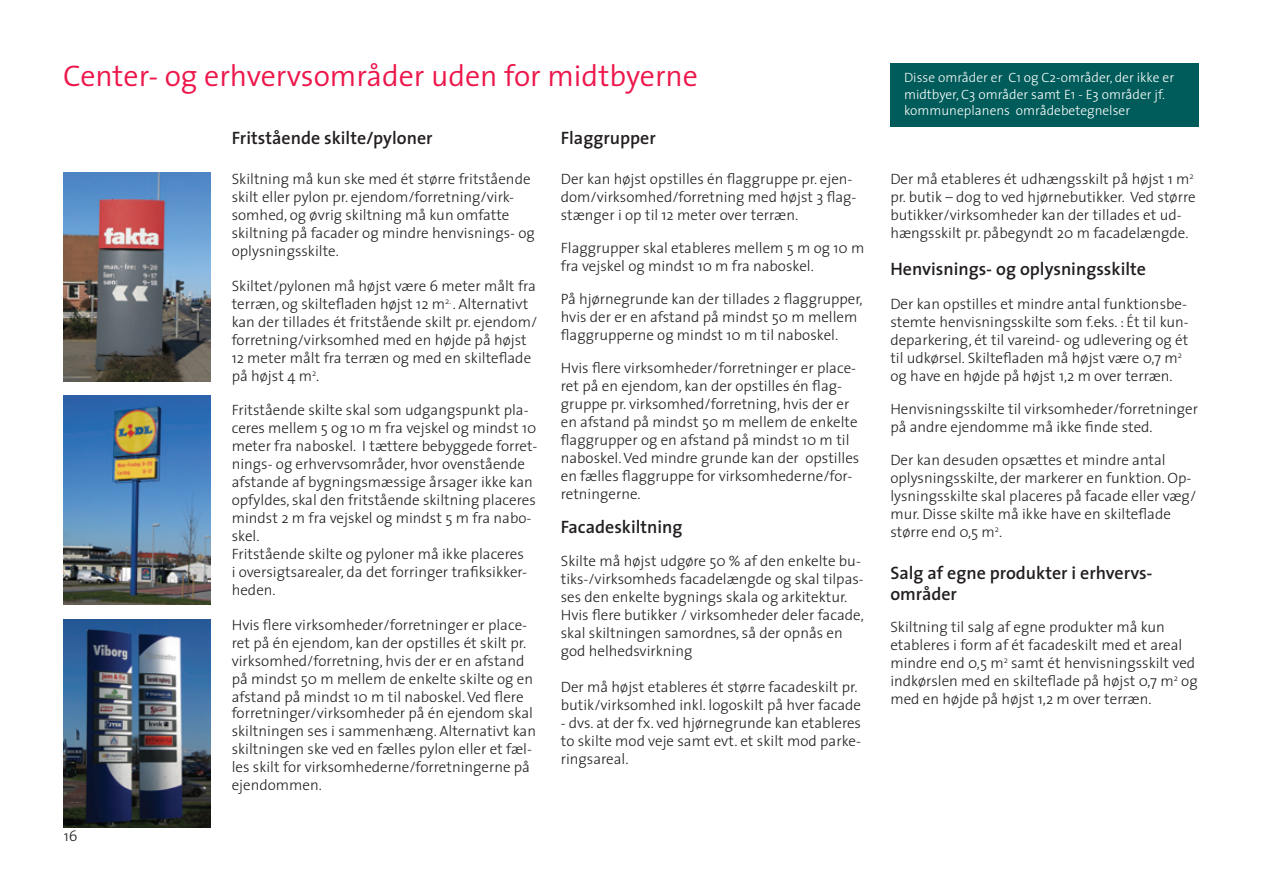
<style>
.page{position:relative;width:1263px;height:893px;background:#fff}
.page>*{position:absolute;margin:0;border:0;box-sizing:border-box;transform-origin:0 0}
.Stor_Overskrift{font:300 30px "The Sans";color:#ed164b}
.Lille_Overskrift{font:600 18px/21.6px "The Sans";color:#231f20}
.Brødtekst{font:300 15px/18px "The Sans";color:#231f20}
.Brødtekst-2{font:300 13.5px/16.2px "The Sans";color:#fff}
.s1{color:#fafafa}
</style>
<div class="page">
<div style="left:890px;top:64px;width:309px;height:63px;background:#005c5a"></div>
<img style="left:64px;top:173px;width:146px;height:208px">
<img style="left:64px;top:396px;width:146px;height:208px">
<img style="left:64px;top:619px;width:146px;height:208px">
<p class="Stor_Overskrift" style="left:63px;top:57px;width:636px">Center- og erhvervsområder uden for midtbyerne</p>
<p class="Brødtekst" style="left:64px;top:826px;width:15px">16</p>
<p class="Lille_Overskrift" style="left:232px;top:128px;width:202px">Fritstående skilte/pyloner</p>
<p class="Brødtekst" style="left:232px;top:170px;width:305px">Skiltning må kun ske med ét større fritstående skilt eller pylon pr. ejendom/forretning/virk&shy;somhed, og øvrig skiltning må kun omfatte skiltning på facader og mindre henvisnings- og oplysningsskilte.</p>
<p class="Brødtekst" style="left:232px;top:277px;width:307px">Skiltet/pylonen må højst være 6 meter målt fra terræn, og skiltefladen højst 12 m<sup>2.</sup> . Alternativt kan der tillades ét fritstående skilt pr. ejendom/ forretning/virksomhed med en højde på højst 12 meter målt fra terræn og med en skilteflade på højst 4 m<sup>2</sup>.</p>
<p class="Brødtekst" style="left:232px;top:401px;width:307px">Fritstående skilte skal som udgangspunkt pla&shy;ceres mellem 5 og 10 m fra vejskel og mindst 10 meter fra naboskel. I tættere bebyggede forret&shy;nings- og erhvervsområder, hvor ovenstående afstande af bygningsmæssige årsager ikke kan opfyldes, skal den fritstående skiltning placeres mindst 2 m fra vejskel og mindst 5 m fra nabo&shy;skel.</p>
<p class="Brødtekst" style="left:232px;top:545px;width:297px">Fritstående skilte og pyloner må ikke placeres i oversigtsarealer, da det forringer trafiksikker&shy;heden.</p>
<p class="Brødtekst" style="left:232px;top:616px;width:303px">Hvis flere virksomheder/forretninger er place&shy;ret på én ejendom, kan der opstilles ét skilt pr. virksomhed/forretning, hvis der er en afstand på mindst 50 m mellem de enkelte skilte og en afstand på mindst 10 m til naboskel. Ved flere</p>
<p class="Brødtekst" style="left:232px;top:704px;width:306px">forretninger/virksomheder på én ejendom skal skiltningen ses i sammenhæng. Alternativt kan skiltningen ske ved en fælles pylon eller et fæl&shy;les skilt for virksomhederne/forretningerne på ejendommen.</p>
<p class="Lille_Overskrift" style="left:561px;top:128px;width:97px">Flaggrupper</p>
<p class="Brødtekst" style="left:561px;top:170px;width:297px">Der kan højst opstilles én flaggruppe pr. ejen&shy;dom/virksomhed/forretning med højst 3 flag&shy;stænger i op til 12 meter over terræn.</p>
<p class="Brødtekst" style="left:561px;top:239px;width:305px">Flaggrupper skal etableres mellem 5 m og 10 m fra vejskel og mindst 10 m fra naboskel.</p>
<p class="Brødtekst" style="left:561px;top:290px;width:303px">På hjørnegrunde kan der tillades 2 flaggrupper, hvis der er en afstand på mindst 50 m mellem flaggrupperne og mindst 10 m til naboskel.</p>
<p class="Brødtekst" style="left:561px;top:359px;width:300px">Hvis flere virksomheder/forretninger er place&shy;ret på en ejendom, kan der opstilles én flag&shy;gruppe pr. virksomhed/forretning, hvis der er en afstand på mindst 50 m mellem de enkelte flaggrupper og en afstand på mindst 10 m til naboskel. Ved mindre grunde kan der opstilles en fælles flaggruppe for virksomhederne/for&shy;retningerne.</p>
<p class="Lille_Overskrift" style="left:561px;top:516px;width:123px">Facadeskiltning</p>
<p class="Brødtekst" style="left:561px;top:552px;width:305px">Skilte må højst udgøre 50 % af den enkelte bu&shy;tiks-/virksomheds facadelængde og skal tilpas&shy;ses den enkelte bygnings skala og arkitektur.<br>Hvis flere butikker / virksomheder deler facade, skal skiltningen samordnes, så der opnås en god helhedsvirkning</p>
<p class="Brødtekst" style="left:561px;top:678px;width:302px">Der må højst etableres ét større facadeskilt pr. butik/virksomhed inkl. logoskilt på hver facade</p>
<p class="Brødtekst" style="left:561px;top:714px;width:302px;text-align:justify">- dvs. at der fx. ved hjørnegrunde kan etableres to skilte mod veje samt evt. et skilt mod parke&shy;ringsareal.</p>
<p class="Brødtekst-2" style="left:904px;top:70px;width:272px"><span class="s1">Disse områder er</span> C1 og C2-områder, der ikke er midtbyer, C3 områder samt E1 - E3 områder jf. kommuneplanens områdebetegnelser</p>
<p class="Brødtekst" style="left:890px;top:170px;width:307px">Der må etableres ét udhængsskilt på højst 1 m<sup>2 </sup>pr. butik – dog to ved hjørnebutikker. Ved større butikker/virksomheder kan der tillades et ud&shy;hængsskilt pr. påbegyndt 20 m facadelængde.</p>
<p class="Lille_Overskrift" style="left:890px;top:258px;width:257px">Henvisnings- og oplysningsskilte</p>
<p class="Brødtekst" style="left:890px;top:295px;width:300px">Der kan opstilles et mindre antal funktionsbe&shy;stemte henvisningsskilte som f.eks. : Ét til kun&shy;deparkering, ét til vareind- og udlevering og ét til udkørsel. Skiltefladen må højst være 0,7 m<sup>2 </sup>og have en højde på højst 1,2 m over terræn.</p>
<p class="Brødtekst" style="left:890px;top:400px;width:309px">Henvisningsskilte til virksomheder/forretninger på andre ejendomme må ikke finde sted.</p>
<p class="Brødtekst" style="left:890px;top:451px;width:307px">Der kan desuden opsættes et mindre antal oplysningsskilte, der markerer en funktion. Op&shy;lysningsskilte skal placeres på facade eller væg/ mur. Disse skilte må ikke have en skilteflade større end 0,5 m<sup>2</sup>.</p>
<p class="Lille_Overskrift" style="left:890px;top:562px;width:264px">Salg af egne produkter i erhvervs&shy;områder</p>
<p class="Brødtekst" style="left:890px;top:618px;width:309px">Skiltning til salg af egne produkter må kun etableres i form af ét facadeskilt med et areal mindre end 0,5 m<sup>2</sup> samt ét henvisningsskilt ved indkørslen med en skilteflade på højst 0,7 m<sup>2</sup> og med en højde på højst 1,2 m over terræn.</p>
</div>
